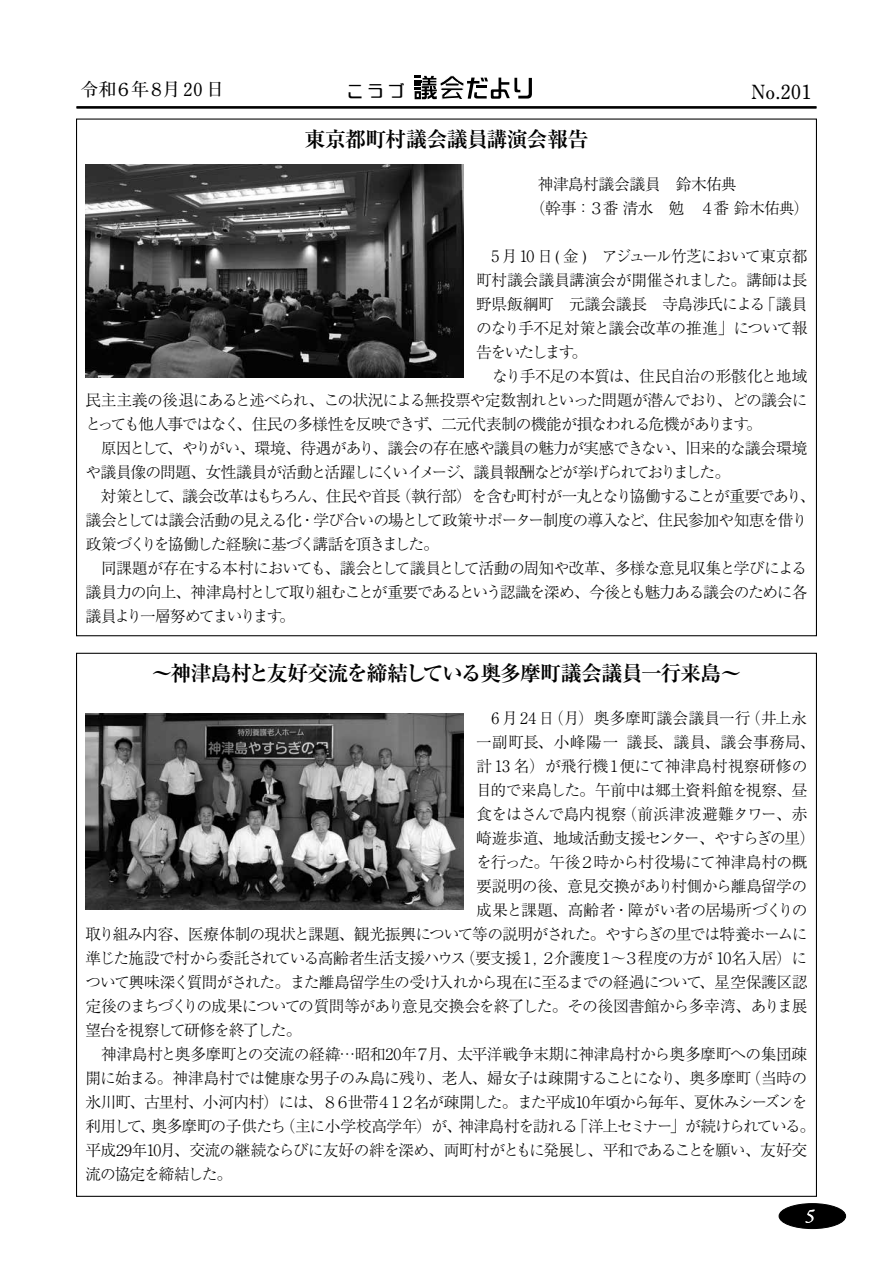
<style>
.page{position:relative;width:893px;height:1263px;background:#fff}
.page>*{position:absolute;margin:0;border:0;box-sizing:border-box;transform-origin:0 0}
.t1{font:700 21px "Ryumin Pro";letter-spacing:-.04em;color:#000}
.t2{font:700 19.5px "Futo Min A101 Pro";color:#000}
.t3{font:italic 19.5px "Garamond Premr Pro";color:#fff}
.t4{font:700 18px "Futo Min A101 Pro";letter-spacing:-.085em;color:#000}
.t5{font:16.5px "DF So Gei W5 WING RKSJ H";color:#000}
.t6{font:300 15.75px "Ryumin Pro";letter-spacing:-.055em;color:#000}
.t7{font:300 15.75px "Ryumin Pro";letter-spacing:-.08em;color:#000}
.t8{font:300 15.75px/24px "Ryumin Pro";letter-spacing:-.03em;color:#000}
.t9{font:300 15.75px "Ryumin Pro";letter-spacing:-.075em;color:#000}
.t10{font:300 15.75px "Ryumin Pro";letter-spacing:-.085em;color:#000}
.t11{font:300 15.75px "Ryumin Pro";letter-spacing:-.025em;color:#000}
.t12{font:300 15.75px "Ryumin Pro";letter-spacing:-.11em;color:#000}
.t13{font:300 15.75px "Ryumin Pro";letter-spacing:-.115em;color:#000}
.t14{font:300 15.75px "Ryumin Pro";color:#000}
.t15{font:300 15.75px "Ryumin Pro";letter-spacing:-.035em;color:#000}
.t16{font:300 15.75px "Ryumin Pro";letter-spacing:.005em;color:#000}
.t17{font:300 15.75px "Ryumin Pro";letter-spacing:-.02em;color:#000}
.t18{font:300 15.75px "Ryumin Pro";letter-spacing:.025em;color:#000}
.t19{font:300 15.75px "Ryumin Pro";letter-spacing:-.1em;color:#000}
</style>
<div class="page">
<svg style="left:414px;top:75px;width:118px;height:25px"></svg>
<div style="left:779px;top:1203px;width:67px;height:25px;background:#000;border-radius:50%"></div>
<div style="left:779px;top:1203px;width:67px;height:26px;border:1px solid #000;border-radius:50%"></div>
<hr style="left:77px;top:106px;width:739px;height:2px;background:#000">
<img style="left:86px;top:165px;width:377px;height:212px">
<img style="left:86px;top:714px;width:377px;height:195px">
<p class="t4" style="left:80px;top:76px;width:145px">令和６年８月 20 日</p>
<p class="t5" style="left:348px;top:83px;width:58px">こうづ</p>
<p class="t2" style="left:751px;top:76px;width:62px">No.201</p>
<h1 class="t1" style="left:304px;top:122px;width:286px">東京都町村議会議員講演会報告</h1>
<p class="t8" style="left:476px;top:171px;width:335px">　　　　神津島村議会議員　鈴木佑典<br>　　　　（幹事：３番 清水　勉　４番 鈴木佑典）</p>
<p class="t6" style="left:476px;top:244px;width:333px">　5 月10 日 ( 金 )　アジュール竹芝において東京都</p>
<p class="t11" style="left:476px;top:268px;width:333px">町村議会議員講演会が開催されました。講師は長</p>
<p class="t11" style="left:476px;top:292px;width:333px">野県飯綱町　元議会議長　寺島渉氏による「議員</p>
<p class="t6" style="left:476px;top:316px;width:333px">のなり手不足対策と議会改革の推進」について報</p>
<p class="t13" style="left:476px;top:340px;width:112px">告をいたします。</p>
<p class="t6" style="left:476px;top:364px;width:333px">　なり手不足の本質は、住民自治の形骸化と地域</p>
<p class="t6" style="left:86px;top:388px;width:723px">民主主義の後退にあると述べられ、この状況による無投票や定数割れといった問題が潜んでおり、どの議会に</p>
<p class="t9" style="left:86px;top:412px;width:678px">とっても他人事ではなく、住民の多様性を反映できず、二元代表制の機能が損なわれる危機があります。</p>
<p class="t6" style="left:86px;top:436px;width:723px">　原因として、やりがい、環境、待遇があり、議会の存在感や議員の魅力が実感できない、旧来的な議会環境</p>
<p class="t7" style="left:86px;top:460px;width:646px">や議員像の問題、女性議員が活動と活躍しにくいイメージ、議員報酬などが挙げられておりました。</p>
<p class="t7" style="left:86px;top:484px;width:731px">　対策として、議会改革はもちろん、住民や首長（執行部）を含む町村が一丸となり協働することが重要であり、</p>
<p class="t6" style="left:86px;top:508px;width:723px">議会としては議会活動の見える化・学び合いの場として政策サポーター制度の導入など、住民参加や知恵を借り</p>
<p class="t12" style="left:86px;top:532px;width:355px">政策づくりを協働した経験に基づく講話を頂きました。</p>
<p class="t6" style="left:86px;top:556px;width:723px">　同課題が存在する本村においても、議会として議員として活動の周知や改革、多様な意見収集と学びによる</p>
<p class="t10" style="left:86px;top:580px;width:723px">議員力の向上、神津島村として取り組むことが重要であるという認識を深め、今後とも魅力ある議会のために各</p>
<p class="t13" style="left:86px;top:604px;width:211px">議員より一層努めてまいります。</p>
<h1 class="t1" style="left:151px;top:656px;width:592px">～神津島村と友好交流を締結している奥多摩町議会議員一行来島～</h1>
<p class="t14" style="left:476px;top:706px;width:333px">　6 月 24 日（月）奥多摩町議会議員一行（井上永</p>
<p class="t18" style="left:476px;top:730px;width:340px">一副町長、小峰陽一 議長、議員、議会事務局、</p>
<p class="t16" style="left:476px;top:754px;width:333px">計 13 名）が飛行機１便にて神津島村視察研修の</p>
<p class="t6" style="left:476px;top:778px;width:333px">目的で来島した。午前中は郷土資料館を視察、昼</p>
<p class="t8" style="left:476px;top:801px;width:333px">食をはさんで島内視察（前浜津波避難タワー、赤</p>
<p class="t15" style="left:476px;top:826px;width:341px">崎遊歩道、地域活動支援センター、やすらぎの里）</p>
<p class="t6" style="left:476px;top:850px;width:333px">を行った。午後２時から村役場にて神津島村の概</p>
<p class="t8" style="left:476px;top:873px;width:333px">要説明の後、意見交換があり村側から離島留学の</p>
<p class="t17" style="left:476px;top:898px;width:333px">成果と課題、高齢者・障がい者の居場所づくりの</p>
<p class="t6" style="left:86px;top:922px;width:723px">取り組み内容、医療体制の現状と課題、観光振興について等の説明がされた。やすらぎの里では特養ホームに</p>
<p class="t6" style="left:86px;top:946px;width:723px">準じた施設で村から委託されている高齢者生活支援ハウス（要支援１，２介護度１～３程度の方が 10名入居）に</p>
<p class="t6" style="left:86px;top:970px;width:723px">ついて興味深く質問がされた。また離島留学生の受け入れから現在に至るまでの経過について、星空保護区認</p>
<p class="t6" style="left:86px;top:994px;width:723px">定後のまちづくりの成果についての質問等があり意見交換会を終了した。その後図書館から多幸湾、ありま展</p>
<p class="t19" style="left:86px;top:1018px;width:217px">望台を視察して研修を終了した。</p>
<p class="t8" style="left:86px;top:1041px;width:723px">　神津島村と奥多摩町との交流の経緯…昭和20年７月、太平洋戦争末期に神津島村から奥多摩町への集団疎</p>
<p class="t6" style="left:86px;top:1066px;width:723px">開に始まる。神津島村では健康な男子のみ島に残り、老人、婦女子は疎開することになり、奥多摩町（当時の</p>
<p class="t7" style="left:86px;top:1090px;width:723px">氷川町、古里村、小河内村）には、８６世帯４１２名が疎開した。また平成10年頃から毎年、夏休みシーズンを</p>
<p class="t6" style="left:86px;top:1114px;width:731px">利用して、奥多摩町の子供たち（主に小学校高学年）が、神津島村を訪れる「洋上セミナー」が続けられている。</p>
<p class="t6" style="left:86px;top:1138px;width:723px">平成29年10月、交流の継続ならびに友好の絆を深め、両町村がともに発展し、平和であることを願い、友好交</p>
<p class="t9" style="left:86px;top:1162px;width:148px">流の協定を締結した。</p>
<p class="t3" style="left:805px;top:1204px;width:11px">5</p>
</div>
